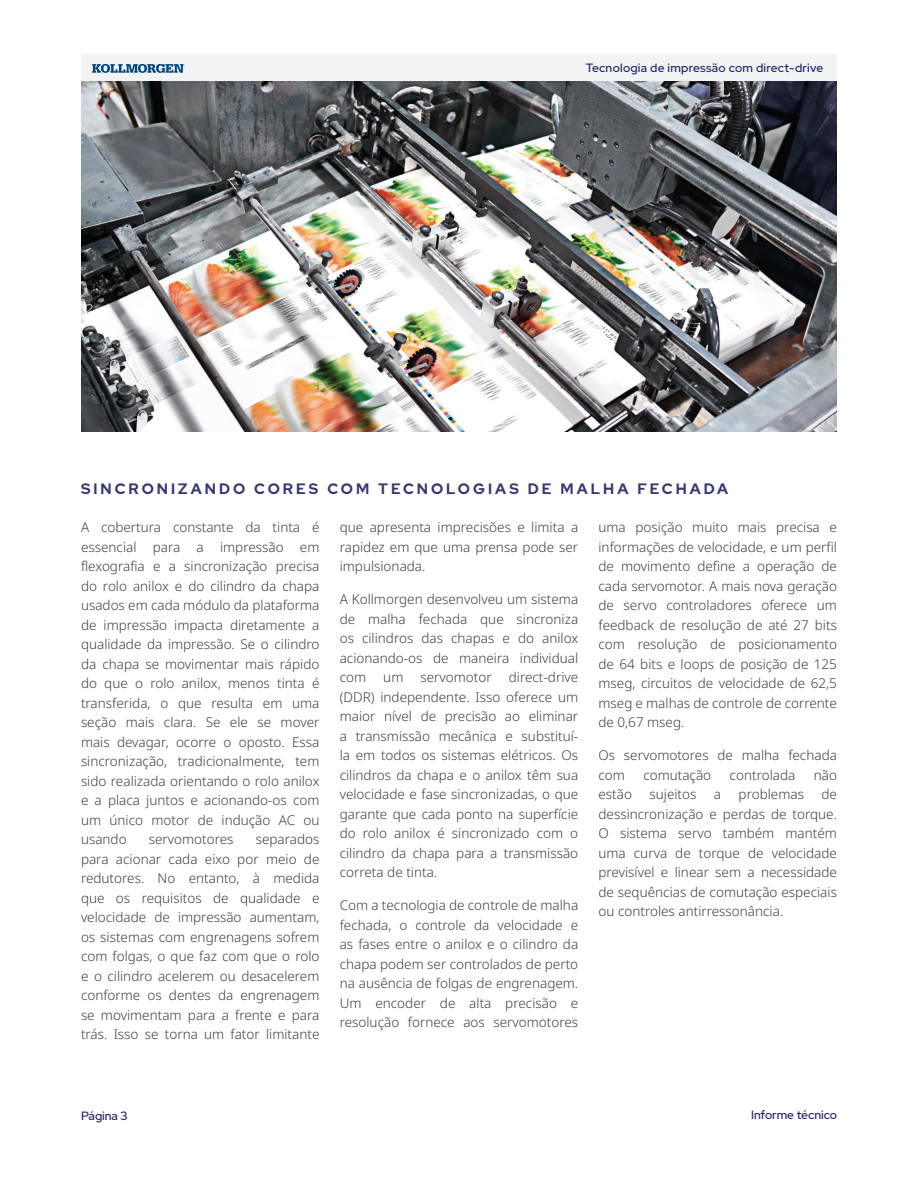
<style>
.page{position:relative;width:918px;height:1188px;background:#fff}
.page>*{position:absolute;margin:0;border:0;box-sizing:border-box;transform-origin:0 0}
.t1{font:700 15px "Red Hat Display";letter-spacing:.2em;color:#353870}
.t2{font:300 13.5px/19.5px "Noto Sans";color:#3e3e3f;text-align:justify}
.t3{font:500 12px "Red Hat Display";letter-spacing:.02em;color:#252967}
.t4{font:500 12px "Red Hat Display";color:#252967}
</style>
<div class="page">
<div style="left:81px;top:54px;width:756px;height:27px;background:#f2f3f4"></div>
<svg style="left:92px;top:64px;width:93px;height:9px"></svg>
<img style="left:81px;top:81px;width:756px;height:351px">
<p class="t3" style="left:586px;top:60px;width:239px">Tecnologia de impressão com direct-drive</p>
<p class="t1" style="left:81px;top:479px;width:649px">SINCRONIZANDO CORES COM TECNOLOGIAS DE MALHA FECHADA</p>
<p class="t2" style="left:81px;top:518px;width:240px">A cobertura constante da tinta é essencial para a impressão em flexografia e a sincronização precisa do rolo anilox e do cilindro da chapa usados em cada módulo da plataforma de impressão impacta diretamente a qualidade da impressão. Se o cilindro da chapa se movimentar mais rápido do que o rolo anilox, menos tinta é transferida, o que resulta em uma seção mais clara. Se ele se mover mais devagar, ocorre o oposto. Essa sincronização, tradicionalmente, tem sido realizada orientando o rolo anilox e a placa juntos e acionando-os com um único motor de indução AC ou usando</p>
<p class="t2" style="left:340px;top:518px;width:240px">que apresenta imprecisões e limita a rapidez em que uma prensa pode ser impulsionada.</p>
<p class="t2" style="left:340px;top:590px;width:240px">A Kollmorgen desenvolveu um sistema de malha fechada que sincroniza os cilindros das chapas e do anilox acionando-os de maneira individual com</p>
<p class="t2" style="left:598px;top:518px;width:240px">uma posição muito mais precisa e informações de velocidade, e um perfil de movimento define a operação de cada servomotor. A mais nova geração de servo controladores oferece um feedback de resolução de até 27 bits com resolução de posicionamento de 64 bits e loops de posição de 125 mseg, circuitos de velocidade de 62,5 mseg e malhas de controle de corrente de 0,67 mseg.</p>
<p class="t2" style="left:598px;top:746px;width:240px">Os servomotores de malha fechada com</p>
<p class="t2" style="left:340px;top:668px;width:240px;text-indent:169px">direct-drive (DDR) independente. Isso oferece um maior nível de precisão ao eliminar a transmissão mecânica e substituí&shy;la em todos os sistemas elétricos. Os cilindros da chapa e o anilox têm sua velocidade e fase sincronizadas, o que garante que cada ponto na superfície do rolo anilox é sincronizado com o cilindro da chapa para a transmissão correta de tinta.</p>
<p class="t2" style="left:340px;top:896px;width:240px">Com a tecnologia de controle de malha fechada, o controle da velocidade e as fases entre o anilox e o cilindro da chapa podem ser controlados de perto na ausência de folgas de engrenagem.<br>Um encoder de alta precisão e resolução fornece aos servomotores</p>
<p class="t2" style="left:383px;top:668px;width:22px">um</p>
<p class="t2" style="left:420px;top:668px;width:73px">servomotor</p>
<p class="t2" style="left:643px;top:765px;width:69px">comutação</p>
<p class="t2" style="left:730px;top:765px;width:67px">controlada</p>
<p class="t2" style="left:814px;top:765px;width:25px">não</p>
<p class="t2" style="left:598px;top:785px;width:35px">estão</p>
<p class="t2" style="left:650px;top:785px;width:48px">sujeitos</p>
<p class="t2" style="left:714px;top:785px;width:9px">a</p>
<p class="t2" style="left:739px;top:785px;width:67px">problemas</p>
<p class="t2" style="left:598px;top:785px;width:240px;text-indent:223px">de dessincronização e perdas de torque.<br>O sistema servo também mantém uma curva de torque de velocidade previsível e linear sem a necessidade de sequências de comutação especiais ou controles antirressonância.</p>
<p class="t2" style="left:81px;top:830px;width:240px;text-indent:175px">separados para acionar cada eixo por meio de redutores. No entanto, à medida que os requisitos de qualidade e velocidade de impressão aumentam, os sistemas com engrenagens sofrem com folgas, o que faz com que o rolo e o cilindro acelerem ou desacelerem conforme os dentes da engrenagem se movimentam para a frente e para trás. Isso se torna um fator limitante</p>
<p class="t2" style="left:149px;top:830px;width:86px">servomotores</p>
<p class="t3" style="left:81px;top:1108px;width:48px">Página 3</p>
<p class="t4" style="left:751px;top:1107px;width:87px">Informe técnico</p>
</div>
